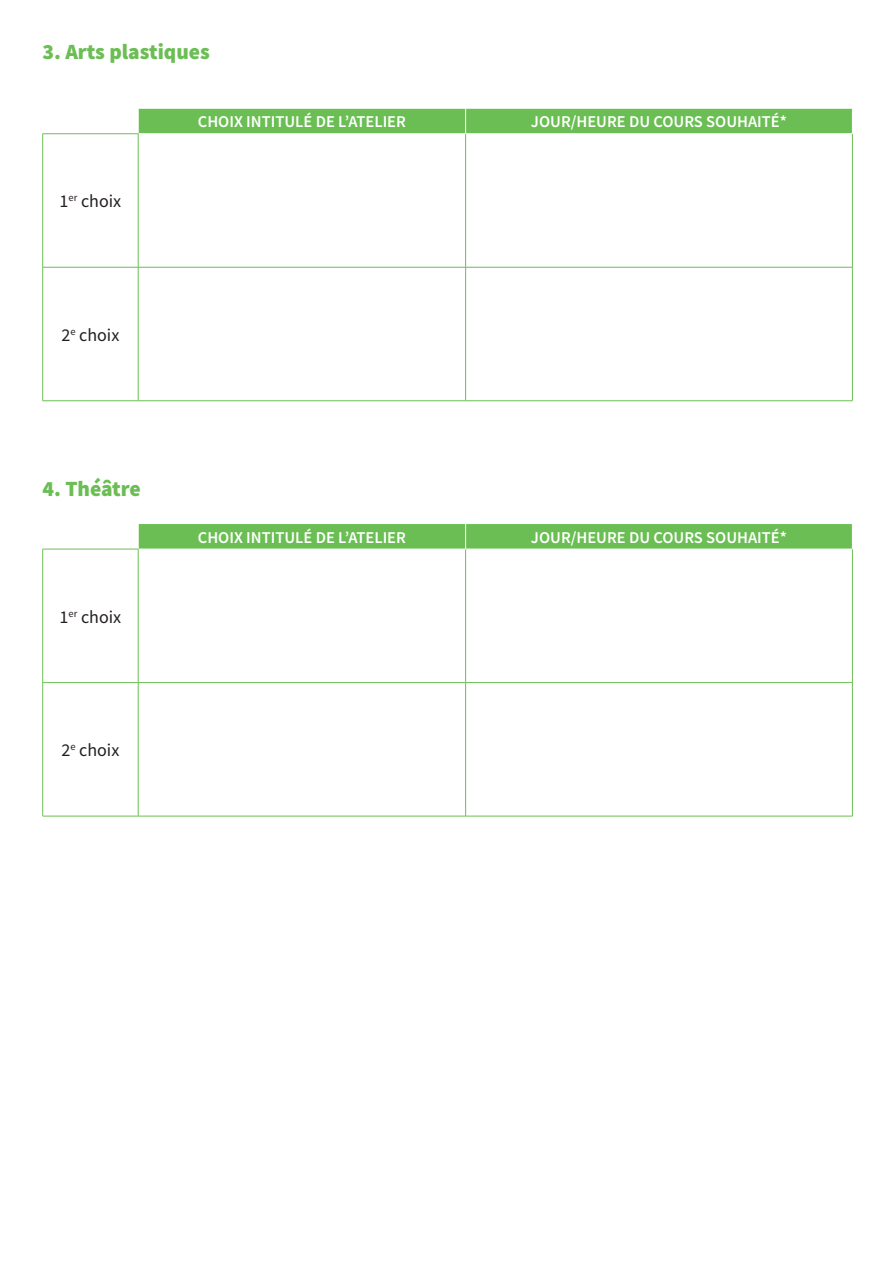
<style>
.page{position:relative;width:893px;height:1263px;background:#fff}
.page>*{position:absolute;margin:0;border:0;box-sizing:border-box;transform-origin:0 0}
.t1{font:900 21.75px "Source Sans Pro";color:#6bbe54}
.t2{font:18px "Source Sans Pro";color:#231f20}
.t3{font:600 16.5px "Source Sans Pro";color:#fff}
</style>
<div class="page">
<div style="left:138px;top:108px;width:715px;height:25px;background:#6bbe54"></div>
<hr style="left:42px;top:134px;width:1px;height:133px;background:#6bbe54">
<hr style="left:43px;top:133px;width:95px;height:1px;background:#6bbe54">
<hr style="left:138px;top:134px;width:1px;height:133px;background:#6bbe54">
<hr style="left:465px;top:134px;width:1px;height:133px;background:#6bbe54">
<hr style="left:852px;top:134px;width:1px;height:133px;background:#6bbe54">
<hr style="left:42px;top:267px;width:1px;height:134px;background:#6bbe54">
<hr style="left:43px;top:267px;width:95px;height:1px;background:#6bbe54">
<hr style="left:138px;top:267px;width:328px;height:1px;background:#6bbe54">
<hr style="left:466px;top:267px;width:387px;height:1px;background:#6bbe54">
<hr style="left:138px;top:267px;width:1px;height:134px;background:#6bbe54">
<hr style="left:465px;top:267px;width:1px;height:134px;background:#6bbe54">
<hr style="left:852px;top:267px;width:1px;height:134px;background:#6bbe54">
<hr style="left:43px;top:400px;width:95px;height:1px;background:#6bbe54">
<hr style="left:138px;top:400px;width:328px;height:1px;background:#6bbe54">
<hr style="left:466px;top:400px;width:387px;height:1px;background:#6bbe54">
<svg style="left:138px;top:523px;width:715px;height:26px;background:#73c15e"></svg>
<hr style="left:42px;top:549px;width:1px;height:133px;background:#6bbe54">
<hr style="left:43px;top:549px;width:95px;height:1px;background:#6bbe54">
<hr style="left:138px;top:549px;width:1px;height:133px;background:#6bbe54">
<hr style="left:465px;top:549px;width:1px;height:133px;background:#6bbe54">
<hr style="left:852px;top:549px;width:1px;height:133px;background:#6bbe54">
<hr style="left:42px;top:683px;width:1px;height:133px;background:#6bbe54">
<hr style="left:43px;top:682px;width:95px;height:1px;background:#6bbe54">
<hr style="left:138px;top:682px;width:328px;height:1px;background:#6bbe54">
<hr style="left:466px;top:682px;width:387px;height:1px;background:#6bbe54">
<hr style="left:138px;top:683px;width:1px;height:133px;background:#6bbe54">
<hr style="left:465px;top:683px;width:1px;height:133px;background:#6bbe54">
<hr style="left:852px;top:683px;width:1px;height:133px;background:#6bbe54">
<hr style="left:43px;top:816px;width:95px;height:1px;background:#6bbe54">
<hr style="left:138px;top:816px;width:328px;height:1px;background:#6bbe54">
<hr style="left:466px;top:816px;width:387px;height:1px;background:#6bbe54">
<h1 class="t1" style="left:43px;top:37px;width:169px">3. Arts plastiques</h1>
<p class="t2" style="left:60px;top:190px;width:63px">1<sup>er</sup> choix</p>
<p class="t2" style="left:61px;top:323px;width:59px">2<sup>e</sup> choix</p>
<h1 class="t1" style="left:43px;top:473px;width:100px">4. Théâtre</h1>
<p class="t2" style="left:60px;top:605px;width:63px">1<sup>er</sup> choix</p>
<p class="t2" style="left:61px;top:739px;width:59px">2<sup>e</sup> choix</p>
<p class="t3" style="left:198px;top:111px;width:210px">CHOIX INTITULÉ DE L’ATELIER</p>
<p class="t3" style="left:531px;top:111px;width:258px">JOUR/HEURE DU COURS SOUHAITÉ*</p>
<p class="t3" style="left:198px;top:526px;width:210px">CHOIX INTITULÉ DE L’ATELIER</p>
<p class="t3" style="left:531px;top:526px;width:258px">JOUR/HEURE DU COURS SOUHAITÉ*</p>
</div>
